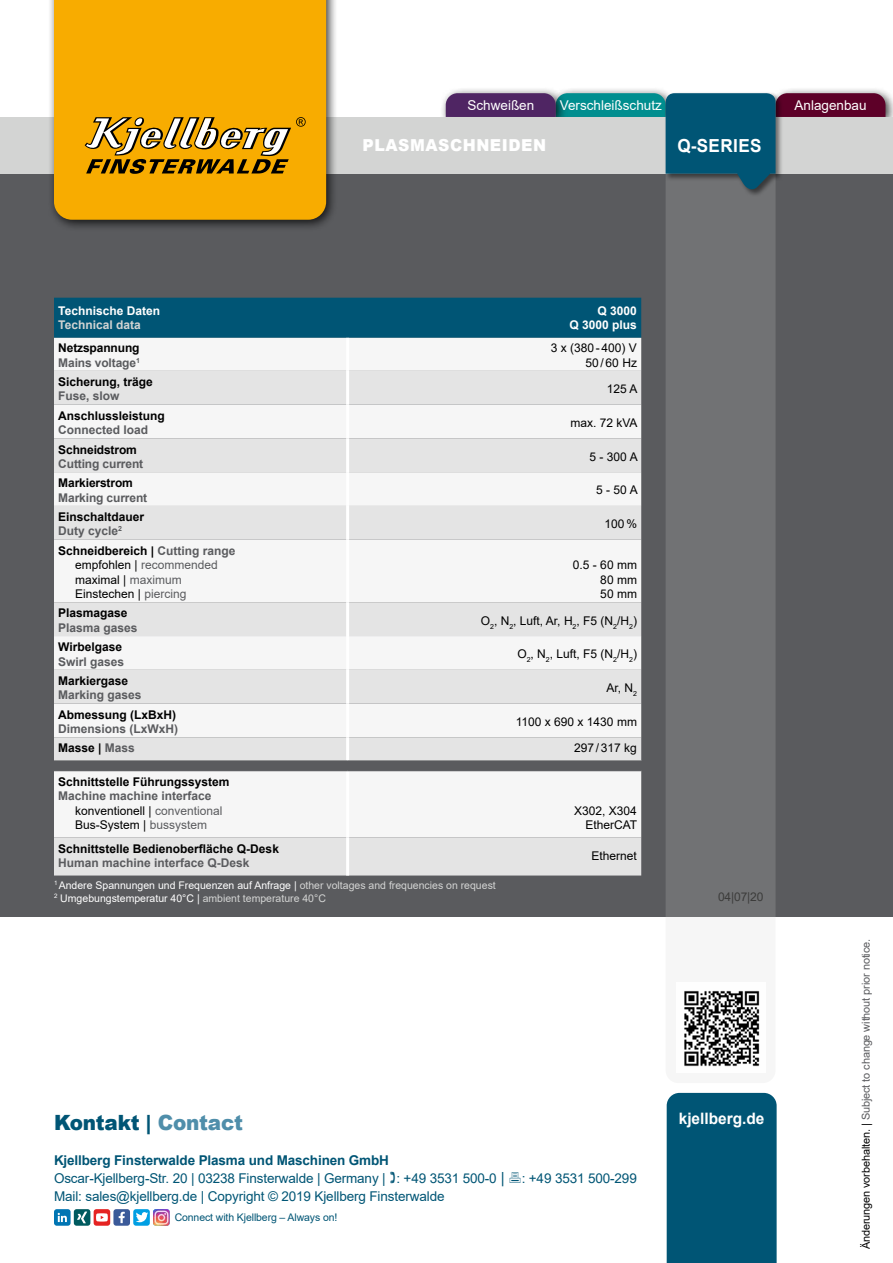
<style>
.page{position:relative;width:893px;height:1263px;background:#fff}
.page>*{position:absolute;margin:0;border:0;box-sizing:border-box;transform-origin:0 0}
.t1{font:900 21px "Arial";letter-spacing:-.01em;color:#005575;scale:.95 1}
.t2{font:700 18px "Arial";letter-spacing:.025em;color:#fff;scale:.95 1}
.t3{font:900 16.5px "Arial";letter-spacing:.035em;color:#fff;scale:.95 1}
.t4{font:700 15.75px "Arial";color:#fff}
.t5{font:13.5px/18px "Arial";letter-spacing:-.01em;color:#005575}
.t6{font:13.5px "Arial";color:#fff}
.t7{font:12px/14.4px "Arial";color:#000;text-align:right}
.t8{font:700 12px/14.4px "Arial";color:#000}
.t9{font:700 12px "Arial";color:#5a5b5e}
.t10{font:700 12px/14.4px "Arial";color:#fff;text-align:right}
.t11{font:700 12px "Arial";color:#d3d4d3}
.t12{font:12px "Arial";color:#3c3c3b}
.t13{font:10.95px "Arial";letter-spacing:-.01em;color:#5a5b5e}
.t14{font:10.5px/12.6px "Arial";color:#fff}
.t15{font:10.5px "Arial";letter-spacing:-.01em;color:#005575}
.s1{color:#5a5b5e}
.s2{font-weight:700}
.s3{font-weight:700;color:#5a5b5e}
.s4{color:#d3d4d3}
.s5{color:#4f8eaa}
.s6{font-size:15px}
.s7{color:#000}
</style>
<div class="page">
<div style="left:0;top:173px;width:893px;height:743px;background:#5a5b5e"></div>
<div style="left:666px;top:197px;width:109px;height:720px;background:#717274"></div>
<img style="left:684px;top:990px;width:76px;height:77px">
<div style="left:770px;top:87px;width:123px;height:42px;background:#000;opacity:.75"></div>
<div style="left:550px;top:87px;width:128px;height:42px;background:#000;opacity:.75"></div>
<div style="left:440px;top:87px;width:128px;height:42px;background:#000;opacity:.75"></div>
<div style="left:0;top:117px;width:893px;height:57px;background:#d3d4d3"></div>
<div style="left:664px;top:92px;width:119px;height:105px;background:#000;opacity:.5"></div>
<svg style="left:446px;top:93px;width:439px;height:98px"></svg>
<div style="left:667px;top:1093px;width:110px;height:170px;background:#005575"></div>
<div style="left:54px;top:298px;width:587px;height:40px;background:#005575"></div>
<div style="left:54px;top:338px;width:587px;height:33px;background:#f6f6f6"></div>
<svg style="left:54px;top:371px;width:587px;height:389px;background:#ececec"></svg>
<hr style="left:346px;top:338px;width:3px;height:33px;background:#fff">
<hr style="left:346px;top:371px;width:3px;height:34px;background:#fff">
<hr style="left:346px;top:405px;width:3px;height:33px;background:#fff">
<hr style="left:346px;top:438px;width:3px;height:34px;background:#fff">
<hr style="left:346px;top:472px;width:3px;height:34px;background:#fff">
<hr style="left:346px;top:506px;width:3px;height:34px;background:#fff">
<hr style="left:346px;top:540px;width:3px;height:62px;background:#fff">
<hr style="left:346px;top:602px;width:3px;height:34px;background:#fff">
<hr style="left:346px;top:636px;width:3px;height:34px;background:#fff">
<hr style="left:346px;top:670px;width:3px;height:33px;background:#fff">
<hr style="left:346px;top:703px;width:3px;height:34px;background:#fff">
<hr style="left:346px;top:737px;width:3px;height:23px;background:#fff">
<svg style="left:54px;top:771px;width:587px;height:104px;background:#eee"></svg>
<hr style="left:346px;top:771px;width:3px;height:66px;background:#fff">
<hr style="left:346px;top:837px;width:3px;height:38px;background:#fff">
<div style="left:48px;top:0;width:291px;height:232px;background:#000;opacity:.75"></div>
<div style="left:54px;top:0;width:272px;height:220px;background:#f8ac00"></div>
<svg style="left:85px;top:117px;width:221px;height:57px;background:#ba8e29"></svg>
<div style="left:94px;top:1209px;width:16px;height:17px;background:#e52322;border-radius:3px"></div>
<svg style="left:96px;top:1213px;width:12px;height:8px"></svg>
<div style="left:133px;top:1209px;width:17px;height:17px;background:#009fe3;border-radius:3px"></div>
<svg style="left:136px;top:1212px;width:12px;height:10px"></svg>
<div style="left:74px;top:1209px;width:16px;height:17px;background:#005a5f;border-radius:3px"></div>
<svg style="left:77px;top:1211px;width:10px;height:12px"></svg>
<div style="left:54px;top:1209px;width:17px;height:17px;background:#0075b3;border-radius:3px"></div>
<svg style="left:58px;top:1213px;width:9px;height:9px"></svg>
<div style="left:113px;top:1209px;width:17px;height:17px;background:#3b5a99;border-radius:3px"></div>
<svg style="left:119px;top:1212px;width:6px;height:11px"></svg>
<img style="left:153px;top:1209px;width:17px;height:17px">
<p class="t6" style="left:467px;top:96px;width:68px">Schweißen</p>
<p class="t6" style="left:560px;top:96px;width:104px">Verschleißschutz</p>
<p class="t6" style="left:794px;top:96px;width:74px">Anlagenbau</p>
<h3 class="t3" style="left:363px;top:133px;width:195px">PLASMASCHNEIDEN</h3>
<h2 class="t2" style="left:677px;top:133px;width:90px">Q-SERIES</h2>
<p class="t10" style="left:58px;top:304px;width:103px">Technische Daten</p>
<p class="t11" style="left:58px;top:317px;width:84px">Technical data</p>
<p class="t10" style="left:570px;top:304px;width:69px">Q 3000<br>Q 3000 plus</p>
<p class="t8" style="left:58px;top:341px;width:83px">Netzspannung<br><span class="s1">Mains voltage</span><sup>1</sup></p>
<p class="t7" style="left:551px;top:341px;width:88px">3 x (380 -400) V<br>50 /60 Hz</p>
<p class="t8" style="left:58px;top:375px;width:96px">Sicherung, träge</p>
<p class="t9" style="left:58px;top:388px;width:63px">Fuse, slow</p>
<p class="t7" style="left:607px;top:382px;width:32px">125 A</p>
<p class="t8" style="left:58px;top:408px;width:108px">Anschlussleistung</p>
<p class="t9" style="left:58px;top:421px;width:92px">Connected load</p>
<p class="t8" style="left:58px;top:442px;width:80px">Schneidstrom</p>
<p class="t9" style="left:58px;top:455px;width:86px">Cutting current</p>
<p class="t8" style="left:58px;top:476px;width:76px">Markierstrom</p>
<p class="t9" style="left:58px;top:489px;width:91px">Marking current</p>
<p class="t7" style="left:570px;top:415px;width:69px">max. 72 kVA</p>
<p class="t7" style="left:590px;top:449px;width:50px">5 - 300 A</p>
<p class="t7" style="left:596px;top:483px;width:43px">5 - 50 A</p>
<p class="t8" style="left:58px;top:510px;width:88px">Einschaltdauer<br><span class="s1">Duty cycle</span><sup>2</sup></p>
<p class="t7" style="left:605px;top:517px;width:34px">100%</p>
<p class="t7" style="left:75px;top:543px;width:162px;text-align:left;text-indent:-17px"><span class="s2">Schneidbereich |</span> <span class="s3">Cutting range </span>empfohlen | <span class="s1">recommended </span>maximal | <span class="s1">maximum<br></span>Einstechen | <span class="s1">piercing</span></p>
<p class="t7" style="left:600px;top:558px;width:38px;text-align:justify;text-indent:-27px">0.5 - 60 mm 80 mm 50 mm</p>
<p class="t8" style="left:58px;top:606px;width:71px">Plasmagase</p>
<p class="t9" style="left:58px;top:619px;width:81px">Plasma gases</p>
<p class="t8" style="left:58px;top:640px;width:65px">Wirbelgase</p>
<p class="t9" style="left:58px;top:653px;width:68px">Swirl gases</p>
<p class="t8" style="left:58px;top:674px;width:72px">Markiergase</p>
<p class="t9" style="left:58px;top:687px;width:85px">Marking gases</p>
<p class="t8" style="left:58px;top:707px;width:120px">Abmessung (LxBxH)</p>
<p class="t9" style="left:58px;top:720px;width:122px">Dimensions (LxWxH)</p>
<p class="t7" style="left:481px;top:613px;width:158px">O<sub>2</sub>, N<sub>2</sub>, Luft, Ar, H<sub>2</sub>, F5 (N<sub>2</sub>/H<sub>2</sub>)</p>
<p class="t7" style="left:517px;top:647px;width:121px">O<sub>2</sub>, N<sub>2</sub>, Luft, F5 (N<sub>2</sub>/H<sub>2</sub>)</p>
<p class="t7" style="left:606px;top:681px;width:32px">Ar, N<sub>2</sub></p>
<p class="t7" style="left:516px;top:714px;width:123px">1100 x 690 x 1430 mm</p>
<p class="t8" style="left:58px;top:741px;width:78px">Masse | <span class="s1">Mass</span></p>
<p class="t7" style="left:574px;top:741px;width:64px">297 /317 kg</p>
<p class="t8" style="left:58px;top:774px;width:173px">Schnittstelle Führungssystem</p>
<p class="t7" style="left:75px;top:789px;width:149px;text-align:left;text-indent:-17px"><span class="s3">Machine machine interface </span>konventionell | <span class="s1">conventional<br></span>Bus-System | <span class="s1">bussystem</span></p>
<p class="t8" style="left:58px;top:841px;width:222px">Schnittstelle Bedienoberfläche Q-Desk</p>
<p class="t9" style="left:58px;top:854px;width:193px">Human machine interface Q-Desk</p>
<p class="t14" style="left:54px;top:879px;width:443px"><sup>1</sup> Andere Spannungen und Frequenzen auf Anfrage | <span class="s4">other voltages and frequencies on request<br></span><sup>2</sup> Umgebungstemperatur 40°C | <span class="s4">ambient temperature 40°C</span></p>
<p class="t7" style="left:574px;top:803px;width:64px">X302, X304<br>EtherCAT</p>
<p class="t7" style="left:592px;top:848px;width:47px">Ethernet</p>
<p class="t12" style="left:718px;top:888px;width:47px">04|07|20</p>
<h1 class="t1" style="left:54px;top:1107px;width:200px">Kontakt | <span class="s5">Contact</span></h1>
<h3 class="t4" style="left:679px;top:1107px;width:87px">kjellberg.de</h3>
<p class="t5" style="left:54px;top:1151px;width:584px"><span class="s2">Kjellberg Finsterwalde Plasma und Maschinen GmbH<br></span>Oscar-Kjellberg-Str. 20 | 03238 Finsterwalde | Germany | : +49 3531 500-0 <span class="s6">|</span> : +49 3531 500-299<br>Mail: sales@kjellberg.de | Copyright © 2019 Kjellberg Finsterwalde</p>
<p class="t15" style="left:175px;top:1210px;width:164px">Connect with Kjellberg – Always on!</p>
<p class="t13" style="left:858px;top:1249px;width:312px;rotate:-90deg"><span class="s7">Änderungen vorbehalten. |</span> Subject to change without prior notice.</p>
</div>
